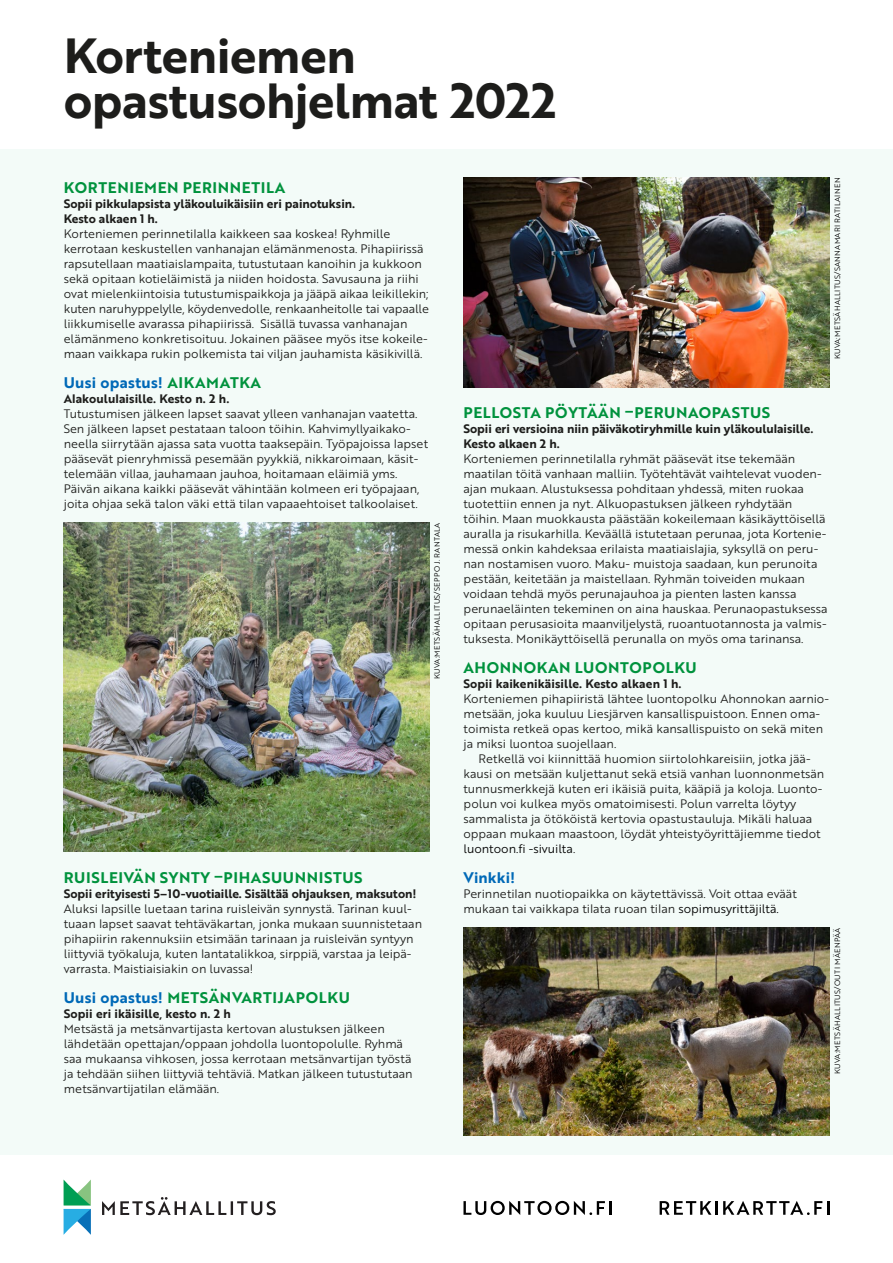
<style>
.page{position:relative;width:893px;height:1263px;background:#fff}
.page>*{position:absolute;margin:0;border:0;box-sizing:border-box;transform-origin:0 0}
.H2_Kakkossivun_pääot{font:48px/45px "Brother 1816 Bold";letter-spacing:-.005em;color:#1d1d1b}
.H3_Ohjelmat_otsikko{font:15px "Brother 1816 Bold";letter-spacing:.04em;color:#00923d}
.H3_Ohjelmat_otsikko-2{font:15px "Brother 1816 Bold";letter-spacing:.02em;color:#0069b7}
.P_Leipäteksti{font:15px "Brother 1816 Bold";letter-spacing:.005em;color:#0069b7}
.P_Leipäteksti-2{font:12px/15px "Brother 1816 Book";letter-spacing:-.005em;color:#1d1d1b}
.P_Leipäteksti-3{font:12px/15px "Brother 1816 Bold";letter-spacing:-.005em;color:#1d1d1b}
.P_Leipäteksti-4{font:12px "Brother 1816 Book";letter-spacing:-.005em;color:#000}
.t1{font:7.5px "Brother 1816 Book";letter-spacing:.04em;color:#000}
.s1{color:#00923d}
.s2{color:#0069b7}
.s3{color:#1d1d1b}
.s4{color:#000}
</style>
<div class="page">
<div style="left:0;top:150px;width:893px;height:1005px;background:#f3fbf8"></div>
<svg style="left:660px;top:1201px;width:51px;height:14px"></svg>
<hr style="left:715px;top:1201px;width:3px;height:14px;background:#000">
<svg style="left:723px;top:1201px;width:106px;height:14px"></svg>
<svg style="left:463px;top:1201px;width:142px;height:14px"></svg>
<hr style="left:609px;top:1201px;width:3px;height:14px;background:#000">
<svg style="left:102px;top:1197px;width:174px;height:18px"></svg>
<svg style="left:64px;top:1179px;width:27px;height:56px"></svg>
<img style="left:64px;top:523px;width:365px;height:328px">
<img style="left:463px;top:178px;width:366px;height:210px">
<img style="left:463px;top:928px;width:366px;height:207px">
<h2 class="H2_Kakkossivun_pääot" style="left:64px;top:31px;width:494px">Korteniemen opastusohjelmat 2022</h2>
<h3 class="H3_Ohjelmat_otsikko" style="left:64px;top:176px;width:223px">KORTENIEMEN PERINNETILA</h3>
<p class="P_Leipäteksti-3" style="left:64px;top:195px;width:293px">Sopii pikkulapsista yläkouluikäisiin eri painotuksin.<br>Kesto alkaen 1 h.</p>
<p class="P_Leipäteksti-2" style="left:64px;top:225px;width:367px">Korteniemen perinnetilalla kaikkeen saa koskea! Ryhmille kerrotaan keskustellen vanhanajan elämänmenosta. Pihapiirissä rapsutellaan maatiaislampaita, tutustutaan kanoihin ja kukkoon sekä opitaan kotieläimistä ja niiden hoidosta. Savusauna ja riihi ovat mielenkiintoisia tutustumispaikkoja ja jääpä aikaa leikillekin; kuten naruhyppelylle, köydenvedolle, renkaanheitolle tai vapaalle liikkumiselle avarassa pihapiirissä. Sisällä tuvassa vanhanajan elämänmeno konkretisoituu. Jokainen pääsee myös itse kokeile&shy;maan vaikkapa rukin polkemista tai viljan jauhamista käsikivillä.</p>
<h3 class="H3_Ohjelmat_otsikko-2" style="left:64px;top:371px;width:199px">Uusi opastus! <span class="s1">AIKAMATKA</span></h3>
<p class="P_Leipäteksti-3" style="left:64px;top:390px;width:167px">Alakoululaisille. Kesto n. 2 h.</p>
<p class="P_Leipäteksti-2" style="left:64px;top:405px;width:366px">Tutustumisen jälkeen lapset saavat ylleen vanhanajan vaatetta.<br>Sen jälkeen lapset pestataan taloon töihin. Kahvimyllyaikako&shy;neella siirrytään ajassa sata vuotta taaksepäin. Työpajoissa lapset pääsevät pienryhmissä pesemään pyykkiä, nikkaroimaan, käsit&shy;telemään villaa, jauhamaan jauhoa, hoitamaan eläimiä yms.<br>Päivän aikana kaikki pääsevät vähintään kolmeen eri työpajaan, joita ohjaa sekä talon väki että tilan vapaaehtoiset talkoolaiset.</p>
<p class="t1" style="left:432px;top:679px;width:158px;rotate:-90deg">KUVA:METSÄHALLITUS/SEPPO J. RANTALA</p>
<h3 class="H3_Ohjelmat_otsikko" style="left:64px;top:866px;width:300px">RUISLEIVÄN SYNTY –PIHASUUNNISTUS</h3>
<p class="P_Leipäteksti-3" style="left:64px;top:885px;width:354px">Sopii erityisesti 5–10-vuotiaille. Sisältää ohjauksen, maksuton!</p>
<p class="P_Leipäteksti-2" style="left:64px;top:900px;width:360px">Aluksi lapsille luetaan tarina ruisleivän synnystä. Tarinan kuul&shy;tuaan lapset saavat tehtäväkartan, jonka mukaan suunnistetaan pihapiirin rakennuksiin etsimään tarinaan ja ruisleivän syntyyn liittyviä työkaluja, kuten lantatalikkoa, sirppiä, varstaa ja leipä&shy;varrasta. Maistiaisiakin on luvassa!</p>
<h3 class="H3_Ohjelmat_otsikko" style="left:64px;top:986px;width:288px"><span class="s2">Uusi opastus!</span> METSÄNVARTIJAPOLKU</h3>
<p class="P_Leipäteksti-3" style="left:64px;top:1005px;width:169px">Sopii eri ikäisille, kesto n. 2 h</p>
<p class="P_Leipäteksti-2" style="left:64px;top:1020px;width:350px">Metsästä ja metsänvartijasta kertovan alustuksen jälkeen lähdetään opettajan/oppaan johdolla luontopolulle. Ryhmä saa mukaansa vihkosen, jossa kerrotaan metsänvartijan työstä ja tehdään siihen liittyviä tehtäviä. Matkan jälkeen tutustutaan metsänvartijatilan elämään.</p>
<p class="t1" style="left:832px;top:359px;width:183px;rotate:-90deg">KUVA:METSÄHALLITUS/SANNAMARI RATILAINEN</p>
<h3 class="H3_Ohjelmat_otsikko" style="left:463px;top:401px;width:308px">PELLOSTA PÖYTÄÄN –PERUNAOPASTUS</h3>
<p class="P_Leipäteksti-3" style="left:463px;top:420px;width:351px">Sopii eri versioina niin päiväkotiryhmille kuin yläkoululaisille.<br>Kesto alkaen 2 h.</p>
<p class="P_Leipäteksti-2" style="left:463px;top:450px;width:366px">Korteniemen perinnetilalla ryhmät pääsevät itse tekemään maatilan töitä vanhaan malliin. Työtehtävät vaihtelevat vuoden&shy;ajan mukaan. Alustuksessa pohditaan yhdessä, miten ruokaa tuotettiin ennen ja nyt. Alkuopastuksen jälkeen ryhdytään töihin. Maan muokkausta päästään kokeilemaan käsikäyttöisellä auralla ja risukarhilla. Keväällä istutetaan perunaa, jota Kortenie&shy;messä onkin kahdeksaa erilaista maatiaislajia, syksyllä on peru&shy;nan nostamisen vuoro. Maku- muistoja saadaan, kun perunoita pestään, keitetään ja maistellaan. Ryhmän toiveiden mukaan voidaan tehdä myös perunajauhoa ja pienten lasten kanssa perunaeläinten tekeminen on aina hauskaa. Perunaopastuksessa opitaan perusasioita maanviljelystä, ruoantuotannosta ja valmis&shy;tuksesta. Monikäyttöisellä perunalla on myös oma tarinansa.</p>
<h3 class="H3_Ohjelmat_otsikko" style="left:463px;top:656px;width:235px">AHONNOKAN LUONTOPOLKU</h3>
<p class="P_Leipäteksti-3" style="left:463px;top:675px;width:220px">Sopii kaikenikäisille. Kesto alkaen 1 h.</p>
<p class="P_Leipäteksti-2" style="left:463px;top:690px;width:367px">Korteniemen pihapiiristä lähtee luontopolku Ahonnokan aarnio-</p>
<p class="P_Leipäteksti-2" style="left:463px;top:705px;width:358px">metsään, joka kuuluu Liesjärven kansallispuistoon. Ennen oma-</p>
<p class="P_Leipäteksti-2" style="left:463px;top:720px;width:361px">toimista retkeä opas kertoo, mikä kansallispuisto on sekä miten</p>
<p class="P_Leipäteksti-2" style="left:463px;top:735px;width:154px">ja miksi luontoa suojellaan.</p>
<p class="P_Leipäteksti-2" style="left:478px;top:750px;width:334px">Retkellä voi kiinnittää huomion siirtolohkareisiin, jotka jää-</p>
<p class="P_Leipäteksti-2" style="left:463px;top:765px;width:362px">kausi on metsään kuljettanut sekä etsiä vanhan luonnonmetsän</p>
<p class="P_Leipäteksti-2" style="left:463px;top:780px;width:361px">tunnusmerkkejä kuten eri ikäisiä puita, kääpiä ja koloja. Luonto-</p>
<p class="P_Leipäteksti-2" style="left:463px;top:795px;width:334px">polun voi kulkea myös omatoimisesti. Polun varrelta löytyy</p>
<p class="P_Leipäteksti-2" style="left:463px;top:810px;width:350px">sammalista ja ötököistä kertovia opastustauluja. Mikäli haluaa</p>
<p class="P_Leipäteksti-2" style="left:463px;top:825px;width:359px">oppaan mukaan maastoon, löydät yhteistyöyrittäjiemme tiedot</p>
<p class="P_Leipäteksti-4" style="left:463px;top:839px;width:113px">luontoon.fi -sivuilta<span class="s3">.</span></p>
<p class="P_Leipäteksti" style="left:463px;top:866px;width:53px">Vinkki!</p>
<p class="P_Leipäteksti-2" style="left:463px;top:885px;width:335px">Perinnetilan nuotiopaikka on käytettävissä. Voit ottaa eväät mukaan tai vaikkapa tilata ruoan tilan <span class="s4">sopimusyrittäjiltä.</span></p>
<p class="t1" style="left:832px;top:1074px;width:148px;rotate:-90deg">KUVA:METSÄHALLITUS/OUTI MÄENPÄÄ</p>
</div>
